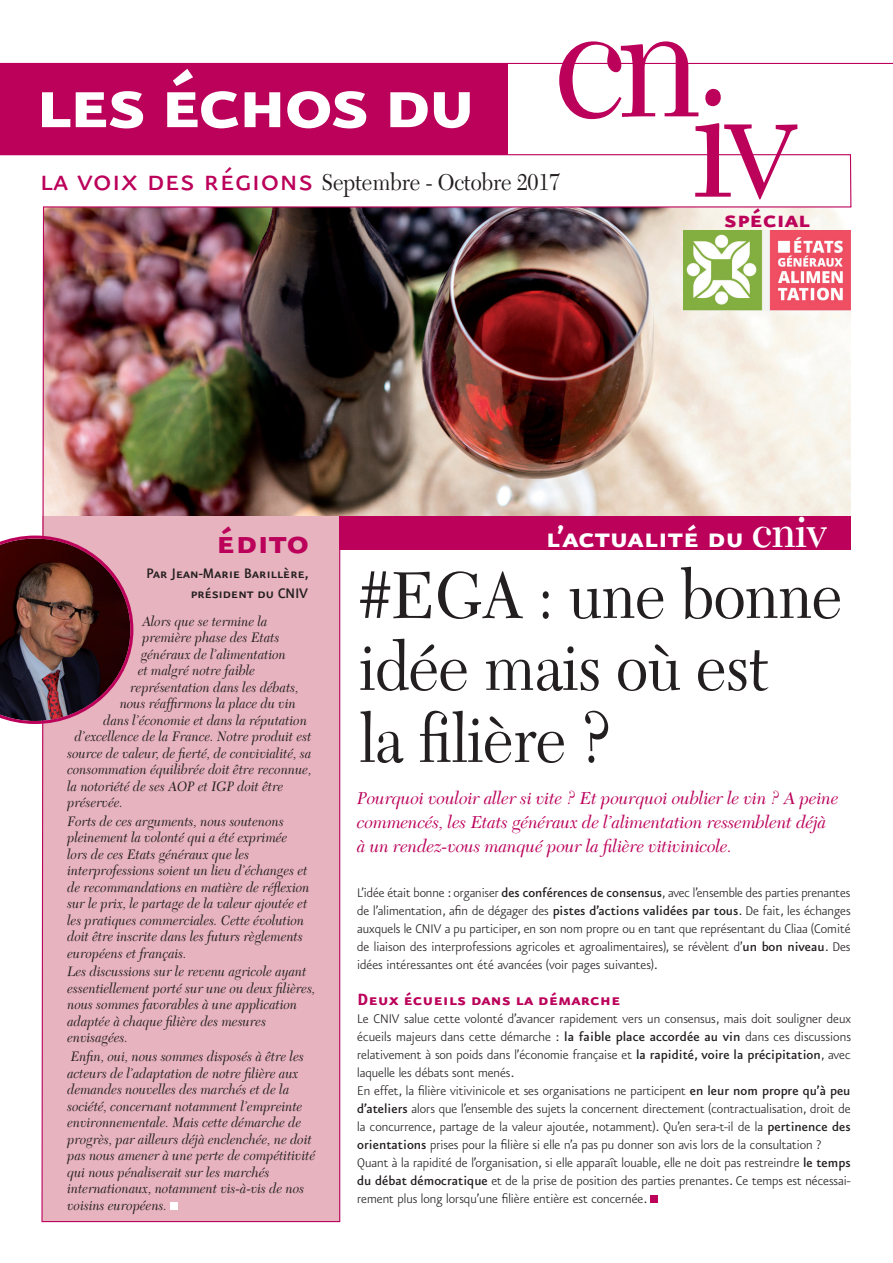
<style>
.page{position:relative;width:893px;height:1263px;background:#fff}
.page>*{position:absolute;margin:0;border:0;box-sizing:border-box;transform-origin:0 0}
.t1{font:88.5px "Eureka Sans Bold Caps";letter-spacing:-.05em;color:#fff}
.t2{font:69px/72px "New Caledonia";letter-spacing:-.01em;color:#231f20;scale:.92 1}
.t3{font:40.5px "Eureka Sans Bold Caps";letter-spacing:-.01em;color:#bb015a}
.t4{font:34.2px "Eureka Sans Bold Caps";letter-spacing:-.01em;color:#fff}
.t5{font:28.5px "Eureka Sans Bold Caps";letter-spacing:-.01em;color:#bb015a}
.t6{font:24px "New Caledonia";letter-spacing:-.01em;color:#231f20;scale:.92 1}
.t7{font:19.5px "Eureka Sans Bold Caps";color:#bb015a}
.t8{font:italic 18px/24px "New Caledonia";letter-spacing:-.01em;color:#bb015a}
.t9{font:16.5px/19.5px "Eureka Sans Medium Caps";letter-spacing:-.02em;color:#231f20;text-align:right}
.t10{font:300 15px/18px "Eureka Sans";color:#231f20;text-align:justify}
.t11{font:italic 14.25px/16.5px "New Caledonia";color:#231f20;scale:.94 1}
.s1{font-family:"Eureka Sans Regular Caps";font-size:36px;color:#bb015a}
.s2{font-family:"New Caledonia";font-weight:600;font-size:46.8px}
.s3{font-weight:500}
</style>
<div class="page">
<img style="left:0;top:62px;width:893px;height:1161px">
<svg style="left:559px;top:41px;width:238px;height:158px"></svg>
<img style="left:0;top:535px;width:133px;height:189px">
<div style="left:650px;top:1195px;width:8px;height:8px;background:#bb015a"></div>
<div style="left:170px;top:1201px;width:8px;height:8px;background:#fff"></div>
<img style="left:683px;top:230px;width:167px;height:80px">
<h1 class="t1" style="left:34px;top:57px;width:444px">les échos du</h1>
<h3 class="t6" style="left:39px;top:168px;width:568px"><span class="s1">la voix des régions</span> Septembre - Octobre 2017</h3>
<h3 class="t5" style="left:724px;top:204px;width:88px">spécial</h3>
<h3 class="t3" style="left:216px;top:521px;width:95px">édito</h3>
<h3 class="t4" style="left:545px;top:520px;width:283px">l’actualité du <span class="s2">cniv</span></h3>
<p class="t9" style="left:146px;top:564px;width:164px">Par Jean-Marie Barillère, président du CNIV</p>
<p class="t11" style="left:142px;top:613px;width:135px">Alors que se termine la</p>
<p class="t11" style="left:142px;top:630px;width:148px">première phase des Etats</p>
<p class="t11" style="left:141px;top:646px;width:156px">généraux de l’alimentation</p>
<p class="t11" style="left:138px;top:663px;width:126px">et malgré notre faible</p>
<p class="t11" style="left:130px;top:679px;width:181px">représentation dans les débats,</p>
<p class="t11" style="left:120px;top:696px;width:189px">nous réaffirmons la place du vin</p>
<p class="t11" style="left:103px;top:712px;width:218px">dans l’économie et dans la réputation</p>
<p class="t11" style="left:75px;top:729px;width:253px">d’excellence de la France. Notre produit est</p>
<p class="t11" style="left:67px;top:745px;width:261px">source de valeur, de fierté, de convivialité, sa</p>
<p class="t11" style="left:67px;top:762px;width:261px">consommation équilibrée doit être reconnue,</p>
<p class="t11" style="left:67px;top:778px;width:231px">la notoriété de ses AOP et IGP doit être</p>
<p class="t11" style="left:67px;top:795px;width:61px">préservée.</p>
<p class="t11" style="left:67px;top:813px;width:259px">Forts de ces arguments, nous soutenons pleinement la volonté qui a été exprimée lors de ces Etats généraux que les interprofessions soient un lieu d’échanges et de recommandations en matière de réflexion sur le prix, le partage de la valeur ajoutée et les pratiques commerciales. Cette évolution doit être inscrite dans les futurs règlements européens et français.</p>
<p class="t11" style="left:67px;top:964px;width:265px">Les discussions sur le revenu agricole ayant essentiellement porté sur une ou deux filières, nous sommes favorables à une application adaptée à chaque filière des mesures envisagées.</p>
<p class="t11" style="left:67px;top:1048px;width:265px">Enfin, oui, nous sommes disposés à être les acteurs de l’adaptation de notre filière aux demandes nouvelles des marchés et de la société, concernant notamment l’empreinte environnementale. Mais cette démarche de progrès, par ailleurs déjà enclenchée, ne doit pas nous amener à une perte de compétitivité qui nous pénaliserait sur les marchés internationaux, notamment vis-à-vis de nos voisins européens.</p>
<h2 class="t2" style="left:359px;top:561px;width:526px">#EGA : une bonne idée mais où est<br>la filière ?</h2>
<p class="t8" style="left:357px;top:786px;width:483px">Pourquoi vouloir aller si vite ? Et pourquoi oublier le vin ? A peine commencés, les Etats généraux de l’alimentation ressemblent déjà à un rendez-vous manqué pour la filière vitivinicole.</p>
<p class="t10" style="left:357px;top:884px;width:495px">L’idée était bonne : organiser <span class="s3">des conférences de consensus</span>, avec l’ensemble des parties prenantes de l’alimentation, afin de dégager des <span class="s3">pistes d’actions validées par tous</span>. De fait, les échanges auxquels le CNIV a pu participer, en son nom propre ou en tant que représentant du Cliaa (Comité de liaison des interprofessions agricoles et agroalimentaires), se révèlent d’<span class="s3">un bon niveau</span>. Des idées intéressantes ont été avancées (voir pages suivantes).</p>
<h3 class="t7" style="left:357px;top:990px;width:265px">Deux écueils dans la démarche</h3>
<p class="t10" style="left:357px;top:1010px;width:495px;text-align:left">Le CNIV salue cette volonté d’avancer rapidement vers un consensus, mais doit souligner deux écueils majeurs dans cette démarche : <span class="s3">la faible place accordée au vin</span> dans ces discussions relativement à son poids dans l’économie française et <span class="s3">la rapidité, voire la précipitation</span>, avec laquelle les débats sont menés.<br>En effet, la filière vitivinicole et ses organisations ne participent <span class="s3">en leur nom propre qu’à peu d’ateliers</span> alors que l’ensemble des sujets la concernent directement (contractualisation, droit de la concurrence, partage de la valeur ajoutée, notamment). Qu’en sera-t-il de la <span class="s3">pertinence des orientations</span> prises pour la filière si elle n’a pas pu donner son avis lors de la consultation ?<br>Quant à la rapidité de l’organisation, si elle apparaît louable, elle ne doit pas restreindre <span class="s3">le temps du débat démocratique</span> et de la prise de position des parties prenantes. Ce temps est nécessai&shy;rement plus long lorsqu’une filière entière est concernée.</p>
</div>
